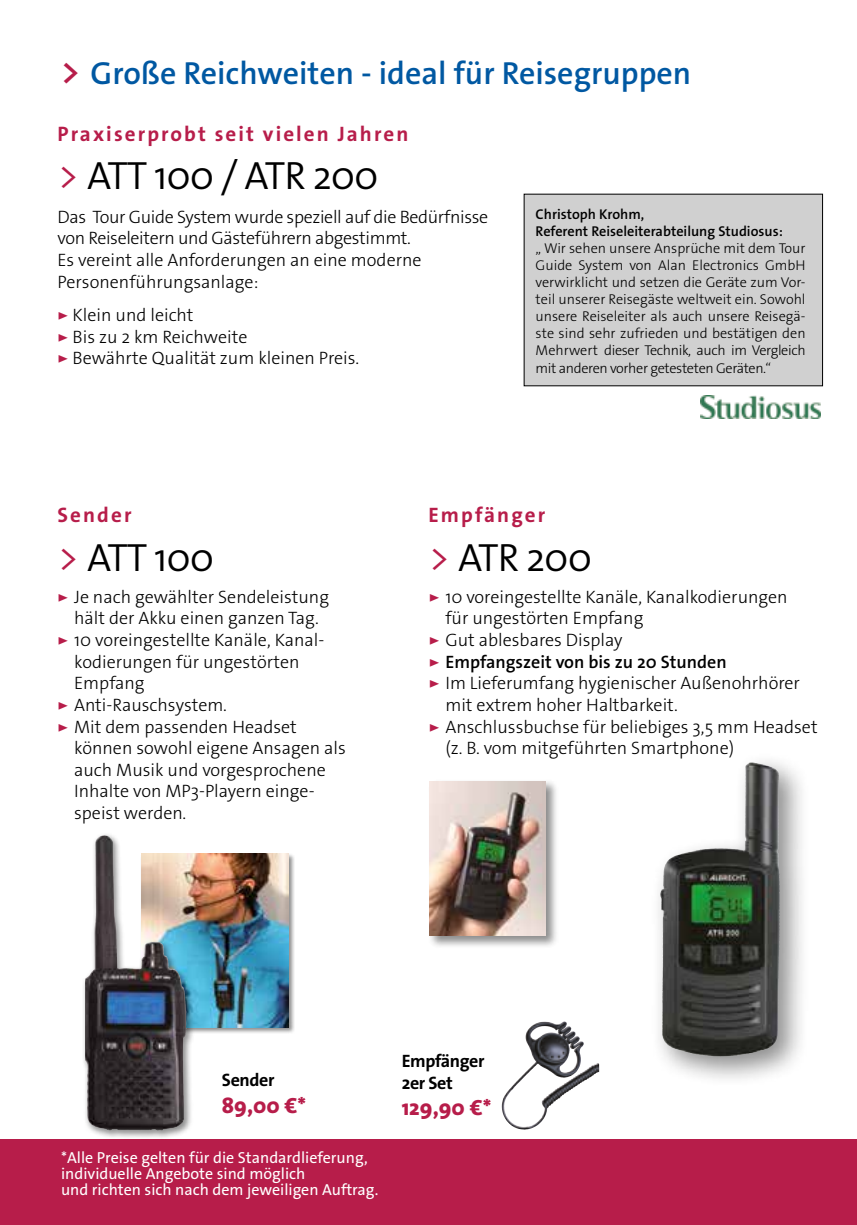
<style>
.page{position:relative;width:857px;height:1225px;background:#fff}
.page>*{position:absolute;margin:0;border:0;box-sizing:border-box;transform-origin:0 0}
.t1{font:300 39.6px "The Sans Os F";letter-spacing:-.025em;color:#000}
.t2{font:600 32px "The Sans Os F";color:#0058a2}
.t3{font:800 22px "The Sans Os F";color:#b71d4a}
.t4{font:700 21px "The Sans Os F";letter-spacing:.1em;color:#b71d4a}
.t5{font:300 18px/21.6px "The Sans Os F";color:#000}
.t6{font:300 18px/21.6px "The Sans Os F";letter-spacing:-.02em;color:#000}
.t7{font:600 18px "The Sans Os F";color:#000}
.t8{font:700 18px/21.6px "The Sans Os F";letter-spacing:-.02em;color:#000}
.t9{font:16px/16px "The Sans Os F";color:#fff}
.t10{font:300 14.2px/17.2px "The Sans Os F";letter-spacing:-.025em;color:#000;text-align:justify}
.t11{font:600 14.2px/17px "The Sans Os F";color:#000}
.s1{font-size:36px;color:#b71d4a}
.s2{font-size:38.4px;color:#b71d4a}
.s3{font-weight:700;color:#b71d4a}
</style>
<div class="page">
<div style="left:0;top:1140px;width:856px;height:85px;background:#b71d4a"></div>
<div style="left:140px;top:852px;width:155px;height:182px;background:#000;opacity:.45"></div>
<img style="left:195px;top:853px;width:93px;height:174px">
<div style="left:81px;top:832px;width:114px;height:307px;background:#000;opacity:.45"></div>
<img style="left:85px;top:835px;width:18px;height:276px">
<div style="left:428px;top:779px;width:131px;height:169px;background:#000;opacity:.45"></div>
<img style="left:429px;top:781px;width:116px;height:154px">
<img style="left:525px;top:1021px;width:38px;height:34px">
<div style="left:524px;top:194px;width:298px;height:192px;background:#d0d0d0"></div>
<img style="left:700px;top:396px;width:120px;height:23px">
<div style="left:649px;top:751px;width:161px;height:336px;background:#000;opacity:.45"></div>
<img style="left:663px;top:762px;width:86px;height:115px">
<h2 class="t2" style="left:60px;top:52px;width:632px"><span class="s1">&gt;</span> Große Reichweiten - ideal für Reisegruppen</h2>
<p class="t4" style="left:58px;top:121px;width:352px">Praxiserprobt seit vielen Jahren</p>
<h1 class="t1" style="left:58px;top:150px;width:322px"><span class="s2">&gt;</span> ATT 100 / ATR 200</h1>
<p class="t6" style="left:58px;top:206px;width:432px">Das Tour Guide System wurde speziell auf die Bedürfnisse von Reiseleitern und Gästeführern abgestimmt.<br>Es vereint alle Anforderungen an eine moderne Personenführungsanlage:</p>
<p class="t5" style="left:58px;top:304px;width:303px"><span class="s3">▹</span> Klein und leicht<br><span class="s3">▹</span> Bis zu 2 km Reichweite<br><span class="s3">▹</span> Bewährte Qualität zum kleinen Preis.</p>
<p class="t11" style="left:535px;top:205px;width:248px">Christoph Krohm,<br>Referent Reiseleiterabteilung Studiosus:</p>
<p class="t10" style="left:535px;top:239px;width:271px">„ Wir sehen unsere Ansprüche mit dem Tour Guide System von Alan Electronics GmbH verwirklicht und setzen die Geräte zum Vor&shy;teil unserer Reisegäste weltweit ein. Sowohl unsere Reiseleiter als auch unsere Reisegä&shy;ste sind sehr zufrieden und bestätigen den Mehrwert dieser Technik, auch im Vergleich mit anderen vorher getesteten Geräten.“</p>
<p class="t4" style="left:58px;top:501px;width:75px">Sender</p>
<h1 class="t1" style="left:58px;top:532px;width:158px"><span class="s2">&gt;</span> ATT 100</h1>
<p class="t5" style="left:58px;top:586px;width:273px"><span class="s3">▹</span> Je nach gewählter Sendeleistung</p>
<p class="t5" style="left:74px;top:608px;width:246px">hält der Akku einen ganzen Tag.</p>
<p class="t5" style="left:58px;top:629px;width:268px"><span class="s3">▹</span> 10 voreingestellte Kanäle, Kanal-</p>
<p class="t5" style="left:74px;top:651px;width:227px">kodierungen für ungestörten</p>
<p class="t5" style="left:74px;top:672px;width:72px">Empfang</p>
<p class="t5" style="left:58px;top:694px;width:171px"><span class="s3">▹</span> Anti-Rauschsystem.</p>
<p class="t5" style="left:58px;top:716px;width:241px"><span class="s3">▹</span> Mit dem passenden Headset</p>
<p class="t5" style="left:74px;top:737px;width:273px">können sowohl eigene Ansagen als</p>
<p class="t5" style="left:74px;top:759px;width:253px">auch Musik und vorgesprochene</p>
<p class="t5" style="left:74px;top:780px;width:242px">Inhalte von MP3-Playern einge-</p>
<p class="t5" style="left:74px;top:802px;width:114px">speist werden.</p>
<p class="t4" style="left:428px;top:501px;width:118px">Empfänger</p>
<h1 class="t1" style="left:428px;top:532px;width:165px"><span class="s2">&gt;</span> ATR 200</h1>
<p class="t5" style="left:428px;top:586px;width:360px"><span class="s3">▹</span> 10 voreingestellte Kanäle, Kanalkodierungen</p>
<p class="t5" style="left:445px;top:608px;width:199px">für ungestörten Empfang</p>
<p class="t5" style="left:428px;top:629px;width:195px"><span class="s3">▹</span> Gut ablesbares Display</p>
<p class="t7" style="left:428px;top:650px;width:299px"><span class="s3">▹</span> Empfangszeit von bis zu 20 Stunden</p>
<p class="t5" style="left:428px;top:672px;width:372px"><span class="s3">▹</span> Im Lieferumfang hygienischer Außenohrhörer</p>
<p class="t5" style="left:445px;top:694px;width:234px">mit extrem hoher Haltbarkeit.</p>
<p class="t5" style="left:428px;top:716px;width:390px"><span class="s3">▹</span> Anschlussbuchse für beliebiges 3,5 mm Headset</p>
<p class="t5" style="left:445px;top:737px;width:290px">(z. B. vom mitgeführten Smartphone)</p>
<p class="t8" style="left:222px;top:1069px;width:54px">Sender</p>
<p class="t3" style="left:222px;top:1091px;width:86px">89,00 €*</p>
<p class="t9" style="left:61px;top:1149px;width:319px">*Alle Preise gelten für die Standardlieferung, individuelle Angebote sind möglich<br>und richten sich nach dem jeweiligen Auftrag.</p>
<p class="t8" style="left:401px;top:1050px;width:84px">Empfänger<br>2er Set</p>
<p class="t3" style="left:401px;top:1094px;width:91px">129,90 €*</p>
</div>
